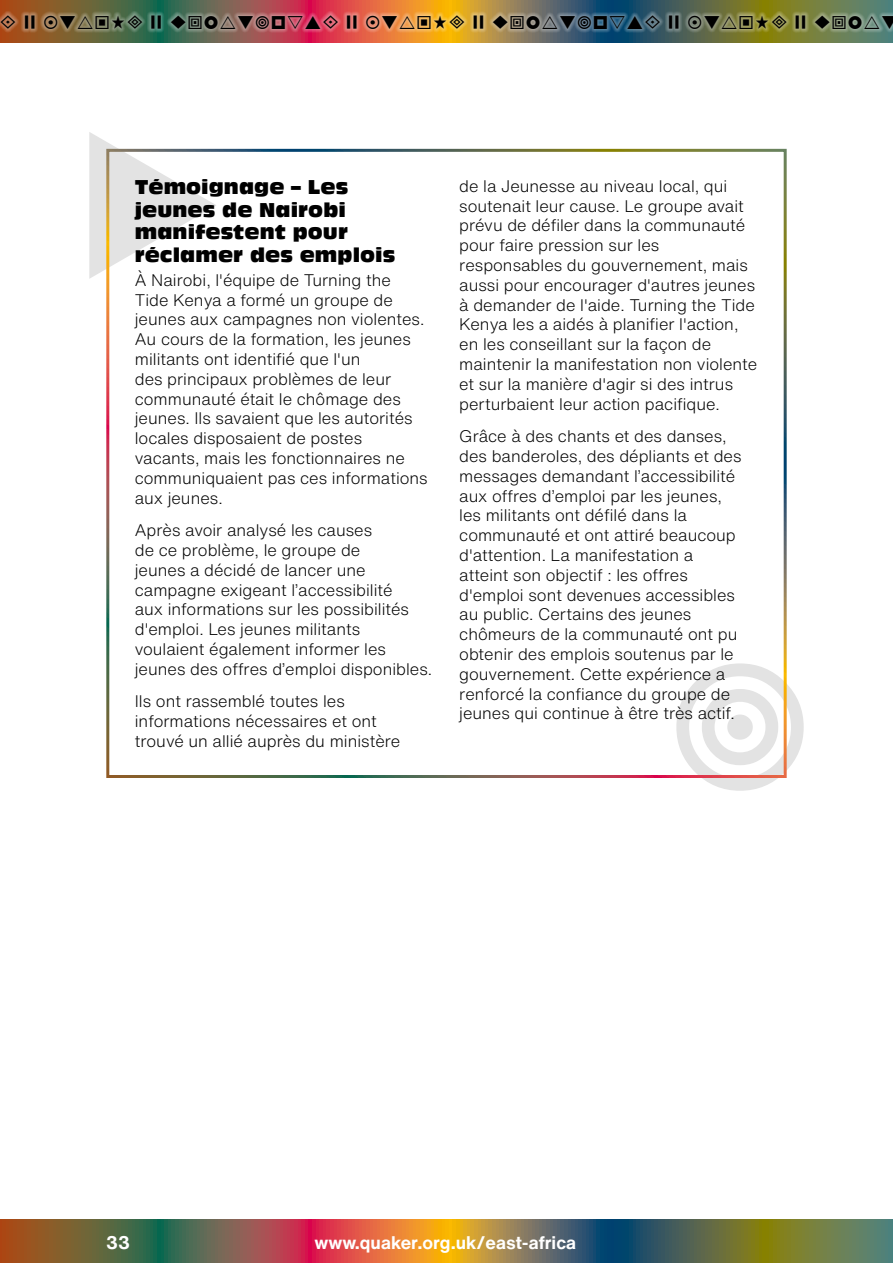
<style>
.page{position:relative;width:893px;height:1263px;background:#fff}
.page>*{position:absolute;margin:0;border:0;box-sizing:border-box;transform-origin:0 0}
.t1{font:19.5px/22.5px "Antique Olive Compact";letter-spacing:.005em;color:#000}
.t2{font:700 18px "Helvetica Now Text";color:#fff}
.t3{font:300 16.5px/19.8px "Helvetica Now Text";color:#000}
</style>
<div class="page">
<svg style="left:0;top:1219px;width:893px;height:44px;background:#816a47"></svg>
<svg style="left:0;top:0;width:893px;height:43px;background:#816a47"></svg>
<div style="left:0;top:11px;width:893px;height:22px;background:#fff;opacity:.75"></div>
<svg style="left:89px;top:132px;width:128px;height:147px"></svg>
<svg style="left:676px;top:663px;width:128px;height:128px"></svg>
<div style="left:106px;top:149px;width:681px;height:629px;border:3px solid #fff"></div>
<svg style="left:1px;top:16px;width:15px;height:13px"></svg>
<svg style="left:25px;top:16px;width:10px;height:13px"></svg>
<svg style="left:152px;top:16px;width:9px;height:13px"></svg>
<svg style="left:347px;top:16px;width:10px;height:13px"></svg>
<svg style="left:474px;top:16px;width:9px;height:13px"></svg>
<svg style="left:669px;top:16px;width:10px;height:13px"></svg>
<svg style="left:796px;top:16px;width:9px;height:13px"></svg>
<svg style="left:44px;top:16px;width:98px;height:13px"></svg>
<svg style="left:171px;top:16px;width:167px;height:13px;background:#b78285"></svg>
<svg style="left:366px;top:16px;width:98px;height:13px"></svg>
<svg style="left:493px;top:16px;width:167px;height:13px;background:#7c8e95"></svg>
<svg style="left:688px;top:16px;width:99px;height:13px"></svg>
<svg style="left:815px;top:16px;width:78px;height:13px"></svg>
<p class="t1" style="left:135px;top:175px;width:262px">Témoignage – Les jeunes de Nairobi manifestent pour réclamer des emplois</p>
<p class="t3" style="left:135px;top:269px;width:294px">À Nairobi, l'équipe de Turning the<br>Tide Kenya a formé un groupe de jeunes aux campagnes non violentes.<br>Au cours de la formation, les jeunes militants ont identifié que l'un<br>des principaux problèmes de leur communauté était le chômage des jeunes. Ils savaient que les autorités locales disposaient de postes vacants, mais les fonctionnaires ne communiquaient pas ces informations aux jeunes.</p>
<p class="t3" style="left:135px;top:520px;width:299px">Après avoir analysé les causes<br>de ce problème, le groupe de<br>jeunes a décidé de lancer une campagne exigeant l’accessibilité<br>aux informations sur les possibilités d'emploi. Les jeunes militants voulaient également informer les jeunes des offres d’emploi disponibles.</p>
<p class="t3" style="left:135px;top:691px;width:267px">Ils ont rassemblé toutes les informations nécessaires et ont trouvé un allié auprès du ministère</p>
<p class="t3" style="left:459px;top:175px;width:300px">de la Jeunesse au niveau local, qui soutenait leur cause. Le groupe avait prévu de défiler dans la communauté pour faire pression sur les responsables du gouvernement, mais aussi pour encourager d'autres jeunes à demander de l'aide. Turning the Tide Kenya les a aidés à planifier l'action, en les conseillant sur la façon de maintenir la manifestation non violente et sur la manière d'agir si des intrus perturbaient leur action pacifique.</p>
<p class="t3" style="left:459px;top:426px;width:284px">Grâce à des chants et des danses, des banderoles, des dépliants et des messages demandant l’accessibilité aux offres d’emploi par les jeunes, les militants ont défilé dans la communauté et ont attiré beaucoup d'attention. La manifestation a atteint son objectif : les offres d'emploi sont devenues accessibles au public. Certains des jeunes chômeurs de la communauté ont pu obtenir des emplois soutenus par le gouvernement. Cette expérience a renforcé la confiance du groupe de jeunes qui continue à être très actif.</p>
<p class="t2" style="left:106px;top:1229px;width:25px">33</p>
<p class="t2" style="left:314px;top:1229px;width:263px">www.quaker.org.uk/east-africa</p>
</div>
